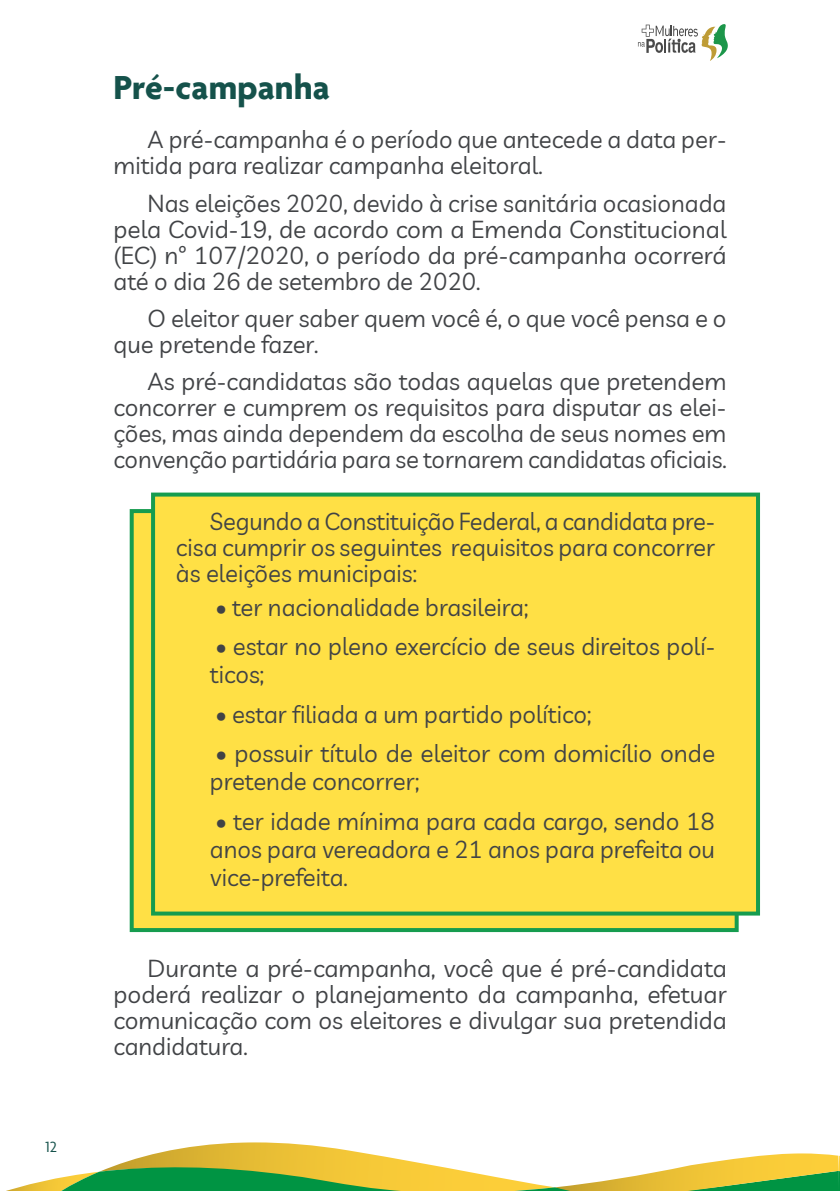
<style>
.page{position:relative;width:840px;height:1191px;background:#fff}
.page>*{position:absolute;margin:0;border:0;box-sizing:border-box;transform-origin:0 0}
.tÍTULO{font:700 36px "Agenda";letter-spacing:.005em;color:#15524b}
.TEXTO_SIMPLES{font:24px/26px "Livvic";color:#414346;text-align:justify}
.BULLETS{font:24px/28px "Livvic";color:#414346}
.t1{font:16px "Agenda";color:#15524b}
</style>
<div class="page">
<svg style="left:6px;top:1142px;width:833px;height:49px"></svg>
<svg style="left:638px;top:24px;width:89px;height:37px"></svg>
<div style="left:130px;top:509px;width:608px;height:423px;background:#ffe045;border:4px solid #169c4f"></div>
<div style="left:151px;top:492px;width:608px;height:423px;background:#ffe045;border:4px solid #169c4f"></div>
<p class="t1" style="left:45px;top:1138px;width:13px">12</p>
<p class="tÍTULO" style="left:113px;top:69px;width:218px">Pré-campanha</p>
<p class="TEXTO_SIMPLES" style="left:113px;top:125px;width:614px;text-indent:34px">A pré-campanha é o período que antecede a data per&shy;mitida para realizar campanha eleitoral.</p>
<p class="TEXTO_SIMPLES" style="left:113px;top:188px;width:614px;text-indent:34px">Nas eleições 2020, devido à crise sanitária ocasionada pela Covid-19, de acordo com a Emenda Constitucional (EC) nº 107/2020, o período da pré-campanha ocorrerá até o dia 26 de setembro de 2020.</p>
<p class="TEXTO_SIMPLES" style="left:113px;top:304px;width:614px;text-indent:34px">O eleitor quer saber quem você é, o que você pensa e o que pretende fazer.</p>
<p class="TEXTO_SIMPLES" style="left:113px;top:367px;width:614px;text-indent:34px">As pré-candidatas são todas aquelas que pretendem concorrer e cumprem os requisitos para disputar as elei&shy;ções, mas ainda dependem da escolha de seus nomes em convenção partidária para se tornarem candidatas oficiais.</p>
<p class="TEXTO_SIMPLES" style="left:176px;top:507px;width:540px;text-indent:34px">Segundo a Constituição Federal, a candidata pre&shy;cisa cumprir os seguintes requisitos para concorrer às eleições municipais:</p>
<p class="BULLETS" style="left:215px;top:592px;width:314px">• ter nacionalidade brasileira;</p>
<p class="BULLETS" style="left:210px;top:631px;width:506px">• estar no pleno exercício de seus direitos polí&shy;ticos;</p>
<p class="BULLETS" style="left:215px;top:699px;width:377px">• estar filiada a um partido político;</p>
<p class="BULLETS" style="left:210px;top:738px;width:506px">• possuir título de eleitor com domicílio onde pretende concorrer;</p>
<p class="BULLETS" style="left:210px;top:805px;width:506px;text-align:justify">• ter idade mínima para cada cargo, sendo 18 anos para vereadora e 21 anos para prefeita ou vice-prefeita.</p>
<p class="TEXTO_SIMPLES" style="left:113px;top:954px;width:614px;text-indent:34px">Durante a pré-campanha, você que é pré-candidata poderá realizar o planejamento da campanha, efetuar comunicação com os eleitores e divulgar sua pretendida candidatura.</p>
</div>
